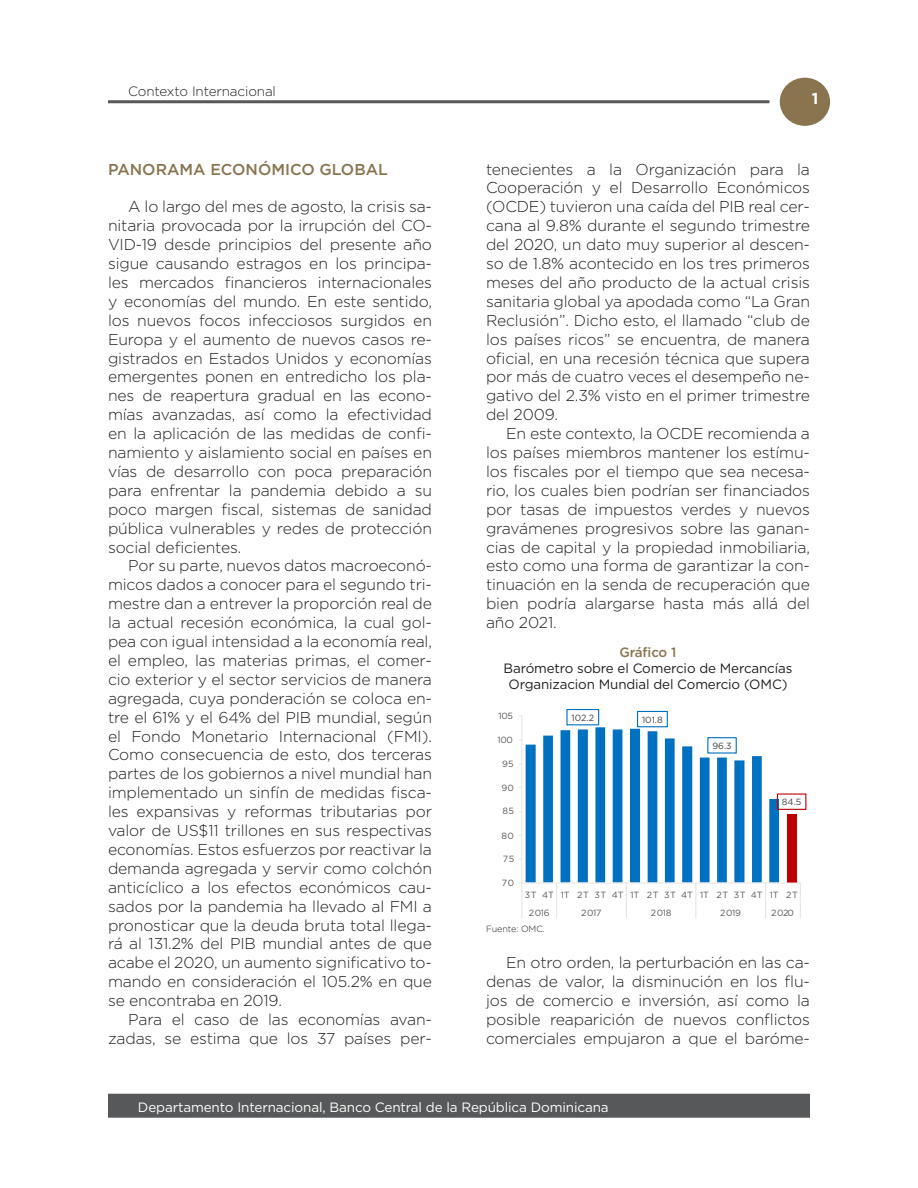
<style>
.page{position:relative;width:918px;height:1188px;background:#fff}
.page>*{position:absolute;margin:0;border:0;box-sizing:border-box;transform-origin:0 0}
.t1{font:300 15.75px/18.9px "Gotham";letter-spacing:-.01em;color:#231f20;text-align:justify}
.t2{font:500 15.75px "Gotham";color:#89744f}
.t3{font:700 15.75px "Gotham";color:#fff}
.t4{font:13.5px/16.2px "Gotham";letter-spacing:-.01em;color:#231f20;text-align:center}
.t5{font:13.5px "Gotham";letter-spacing:-.01em;color:#fff}
.t6{font:300 13.5px "Gotham";letter-spacing:-.01em;color:#231f20}
.t7{font:500 13.5px "Gotham";letter-spacing:-.02em;color:#89744f}
.t8{font:9px/17.7px "Gotham";letter-spacing:-.005em;color:#595959}
.t9{font:9px "Gotham";color:#404040}
.t10{font:300 9px "Gotham";letter-spacing:-.01em;color:#231f20}
</style>
<div class="page">
<hr style="left:108px;top:100px;width:662px;height:3px;background:#57585a">
<div style="left:780px;top:78px;width:50px;height:48px;background:#89744f;border-radius:50%"></div>
<div style="left:108px;top:1094px;width:702px;height:24px;background:#57585a"></div>
<div style="left:787px;top:814px;width:10px;height:68px;background:#c00000"></div>
<hr style="left:521px;top:716px;width:1px;height:167px;background:#e7e6e6">
<hr style="left:522px;top:883px;width:278px;height:1px;background:#e7e6e6">
<svg style="left:519px;top:727px;width:260px;height:191px"></svg>
<svg style="left:800px;top:883px;width:1px;height:35px"></svg>
<div style="left:566px;top:709px;width:33px;height:16px;border:1px solid #0070c0"></div>
<div style="left:637px;top:711px;width:31px;height:16px;border:1px solid #0070c0"></div>
<div style="left:707px;top:737px;width:30px;height:17px;border:1px solid #0070c0"></div>
<div style="left:777px;top:793px;width:29px;height:17px;border:1px solid #c00000"></div>
<p class="t6" style="left:128px;top:83px;width:149px">Contexto Internacional</p>
<p class="t2" style="left:108px;top:159px;width:281px">PANORAMA ECONÓMICO GLOBAL</p>
<p class="t1" style="left:108px;top:197px;width:326px;text-indent:20px">A lo largo del mes de agosto, la crisis sa&shy;nitaria provocada por la irrupción del CO-VID-19 desde principios del presente año sigue causando estragos en los principa&shy;les mercados financieros internacionales y economías del mundo. En este sentido, los nuevos focos infecciosos surgidos en Europa y el aumento de nuevos casos re&shy;gistrados en Estados Unidos y economías emergentes ponen en entredicho los pla&shy;nes de reapertura gradual en las econo&shy;mías avanzadas, así como la efectividad en la aplicación de las medidas de confi&shy;namiento y aislamiento social en países en vías de desarrollo con poca preparación para enfrentar la pandemia debido a su poco margen fiscal, sistemas de sanidad pública vulnerables y redes de protección social deficientes.</p>
<p class="t1" style="left:108px;top:556px;width:326px;text-indent:20px">Por su parte, nuevos datos macroeconó&shy;micos dados a conocer para el segundo tri&shy;mestre dan a entrever la proporción real de la actual recesión económica, la cual gol&shy;pea con igual intensidad a la economía real, el empleo, las materias primas, el comer&shy;cio exterior y el sector servicios de manera agregada, cuya ponderación se coloca en&shy;tre el 61% y el 64% del PIB mundial, según el Fondo Monetario Internacional (FMI).<br>Como consecuencia de esto, dos terceras partes de los gobiernos a nivel mundial han implementado un sinfín de medidas fisca&shy;les expansivas y reformas tributarias por valor de US$11 trillones en sus respectivas economías. Estos esfuerzos por reactivar la demanda agregada y servir como colchón anticíclico a los efectos económicos cau&shy;sados por la pandemia ha llevado al FMI a pronosticar que la deuda bruta total llega&shy;rá al 131.2% del PIB mundial antes de que acabe el 2020, un aumento significativo to&shy;mando en consideración el 105.2% en que se encontraba en 2019.</p>
<p class="t1" style="left:108px;top:1010px;width:326px;text-align:right">Para el caso de las economías avan&shy;zadas, se estima que los 37 países per-</p>
<p class="t3" style="left:812px;top:88px;width:8px">1</p>
<p class="t1" style="left:486px;top:159px;width:326px">tenecientes a la Organización para la Cooperación y el Desarrollo Económicos (OCDE) tuvieron una caída del PIB real cer&shy;cana al 9.8% durante el segundo trimestre del 2020, un dato muy superior al descen&shy;so de 1.8% acontecido en los tres primeros meses del año producto de la actual crisis sanitaria global ya apodada como “La Gran Reclusión”. Dicho esto, el llamado “club de los países ricos” se encuentra, de manera oficial, en una recesión técnica que supera por más de cuatro veces el desempeño ne&shy;gativo del 2.3% visto en el primer trimestre del 2009.</p>
<p class="t1" style="left:486px;top:424px;width:326px;text-indent:20px">En este contexto, la OCDE recomienda a los países miembros mantener los estímu&shy;los fiscales por el tiempo que sea necesa&shy;rio, los cuales bien podrían ser financiados por tasas de impuestos verdes y nuevos gravámenes progresivos sobre las ganan&shy;cias de capital y la propiedad inmobiliaria, esto como una forma de garantizar la con&shy;tinuación en la senda de recuperación que bien podría alargarse hasta más allá del año 2021.</p>
<p class="t7" style="left:620px;top:643px;width:58px">Gráfico 1</p>
<p class="t4" style="left:504px;top:660px;width:290px">Barómetro sobre el Comercio de Mercancías<br>Organizacion Mundial del Comercio (OMC)</p>
<p class="t9" style="left:571px;top:712px;width:24px">102.2</p>
<p class="t9" style="left:642px;top:714px;width:22px">101.8</p>
<p class="t9" style="left:712px;top:740px;width:21px">96.3</p>
<p class="t8" style="left:498px;top:707px;width:16px">105</p>
<p class="t8" style="left:498px;top:731px;width:17px">100</p>
<p class="t8" style="left:502px;top:755px;width:13px">95</p>
<p class="t8" style="left:501px;top:778px;width:14px">90</p>
<p class="t8" style="left:502px;top:802px;width:13px">85</p>
<p class="t8" style="left:502px;top:826px;width:14px">80</p>
<p class="t8" style="left:503px;top:850px;width:13px">75</p>
<p class="t8" style="left:502px;top:874px;width:14px">70</p>
<p class="t9" style="left:782px;top:796px;width:21px">84.5</p>
<p class="t8" style="left:529px;top:886px;width:271px;text-indent:-4px">3T 4T 1T 2T 3T 4T 1T 2T 3T 4T 1T 2T 3T 4T 1T 2T<br>2016</p>
<p class="t8" style="left:581px;top:903px;width:22px">2017</p>
<p class="t8" style="left:651px;top:903px;width:22px">2018</p>
<p class="t8" style="left:720px;top:903px;width:22px">2019</p>
<p class="t8" style="left:771px;top:903px;width:24px">2020</p>
<p class="t10" style="left:486px;top:923px;width:60px">Fuente: OMC.</p>
<p class="t1" style="left:486px;top:953px;width:326px;text-indent:20px">En otro orden, la perturbación en las ca&shy;denas de valor, la disminución en los flu&shy;jos de comercio e inversión, así como la posible reaparición de nuevos conflictos comerciales empujaron a que el baróme-</p>
<p class="t5" style="left:138px;top:1099px;width:472px">Departamento Internacional, Banco Central de la República Dominicana</p>
</div>
